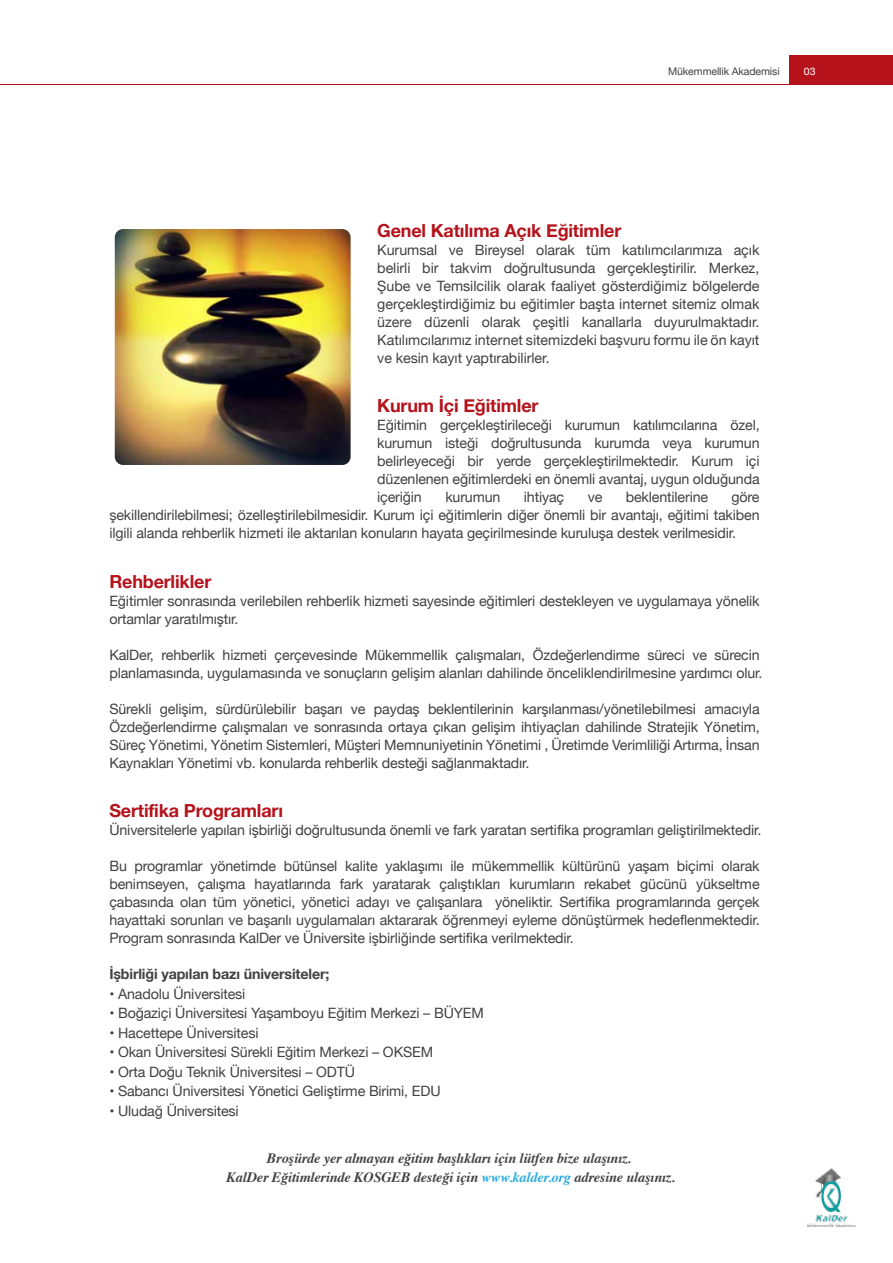
<style>
.page{position:relative;width:893px;height:1263px;background:#fff}
.page>*{position:absolute;margin:0;border:0;box-sizing:border-box;transform-origin:0 0}
.t1{font:700 18px "Helvetica Neue";letter-spacing:-.01em;color:#b5121b}
.t2{font:14.25px/18px "Helvetica Neue";letter-spacing:-.01em;color:#414042;text-align:justify}
.t3{font:italic 700 14.25px/19.5px "Times";letter-spacing:-.01em;color:#414042;text-align:center}
.t4{font:700 14.25px "Helvetica Neue";letter-spacing:-.01em;color:#414042}
.t5{font:10.5px "Helvetica Neue";letter-spacing:-.01em;color:#414042}
.t6{font:10.5px "Helvetica Neue";color:#fff}
.s1{color:#27aae1}
</style>
<div class="page">
<img style="left:115px;top:229px;width:236px;height:236px">
<div style="left:790px;top:56px;width:103px;height:28px;background:#b5121b"></div>
<hr style="left:0;top:84px;width:893px;height:1px;background:#b5121b">
<img style="left:807px;top:1168px;width:49px;height:59px">
<p class="t5" style="left:668px;top:64px;width:113px">Mükemmellik Akademisi</p>
<p class="t6" style="left:804px;top:64px;width:13px">03</p>
<p class="t1" style="left:377px;top:216px;width:246px">Genel Katılıma Açık Eğitimler</p>
<p class="t2" style="left:377px;top:241px;width:384px">Kurumsal ve Bireysel olarak tüm katılımcılarımıza açık belirli bir takvim doğrultusunda gerçekleştirilir. Merkez, Şube ve Temsilcilik olarak faaliyet gösterdiğimiz bölgelerde gerçekleştirdiğimiz bu eğitimler başta internet sitemiz olmak üzere düzenli olarak çeşitli kanallarla duyurulmaktadır.<br>Katılımcılarımız internet sitemizdeki başvuru formu ile ön kayıt ve kesin kayıt yaptırabilirler.</p>
<p class="t1" style="left:377px;top:391px;width:163px">Kurum İçi Eğitimler</p>
<p class="t2" style="left:377px;top:417px;width:384px">Eğitimin gerçekleştirileceği kurumun katılımcılarına özel, kurumun isteği doğrultusunda kurumda veya kurumun belirleyeceği bir yerde gerçekleştirilmektedir. Kurum içi düzenlenen eğitimlerdeki en önemli avantaj, uygun olduğunda içeriğin</p>
<p class="t2" style="left:445px;top:489px;width:57px">kurumun</p>
<p class="t2" style="left:524px;top:489px;width:42px">ihtiyaç</p>
<p class="t2" style="left:588px;top:489px;width:16px">ve</p>
<p class="t2" style="left:626px;top:489px;width:84px">beklentilerine</p>
<p class="t2" style="left:109px;top:489px;width:652px;text-indent:622px">göre şekillendirilebilmesi; özelleştirilebilmesidir. Kurum içi eğitimlerin diğer önemli bir avantajı, eğitimi takiben ilgili alanda rehberlik hizmeti ile aktarılan konuların hayata geçirilmesinde kuruluşa destek verilmesidir.</p>
<p class="t1" style="left:109px;top:567px;width:103px">Rehberlikler</p>
<p class="t2" style="left:109px;top:592px;width:652px">Eğitimler sonrasında verilebilen rehberlik hizmeti sayesinde eğitimleri destekleyen ve uygulamaya yönelik ortamlar yaratılmıştır.</p>
<p class="t2" style="left:109px;top:646px;width:655px">KalDer, rehberlik hizmeti çerçevesinde Mükemmellik çalışmaları, Özdeğerlendirme süreci ve sürecin planlamasında, uygulamasında ve sonuçların gelişim alanları dahilinde önceliklendirilmesine yardımcı olur.</p>
<p class="t2" style="left:109px;top:700px;width:652px">Sürekli gelişim, sürdürülebilir başarı ve paydaş beklentilerinin karşılanması/yönetilebilmesi amacıyla Özdeğerlendirme çalışmaları ve sonrasında ortaya çıkan gelişim ihtiyaçları dahilinde Stratejik Yönetim, Süreç Yönetimi, Yönetim Sistemleri, Müşteri Memnuniyetinin Yönetimi , Üretimde Verimliliği Artırma, İnsan Kaynakları Yönetimi vb. konularda rehberlik desteği sağlanmaktadır.</p>
<p class="t1" style="left:109px;top:796px;width:175px">Sertifika Programları</p>
<p class="t2" style="left:109px;top:822px;width:653px">Üniversitelerle yapılan işbirliği doğrultusunda önemli ve fark yaratan sertifika programları geliştirilmektedir.</p>
<p class="t2" style="left:109px;top:858px;width:652px">Bu programlar yönetimde bütünsel kalite yaklaşımı ile mükemmellik kültürünü yaşam biçimi olarak benimseyen, çalışma hayatlarında fark yaratarak çalıştıkları kurumların rekabet gücünü yükseltme çabasında olan tüm yönetici, yönetici adayı ve çalışanlara yöneliktir. Sertifika programlarında gerçek hayattaki sorunları ve başarılı uygulamaları aktararak öğrenmeyi eyleme dönüştürmek hedeflenmektedir.<br>Program sonrasında KalDer ve Üniversite işbirliğinde sertifika verilmektedir.</p>
<p class="t4" style="left:109px;top:963px;width:222px">İşbirliği yapılan bazı üniversiteler;</p>
<p class="t2" style="left:109px;top:985px;width:138px">• Anadolu Üniversitesi</p>
<p class="t2" style="left:109px;top:1005px;width:376px">• Boğaziçi Üniversitesi Yaşamboyu Eğitim Merkezi – BÜYEM</p>
<p class="t2" style="left:109px;top:1024px;width:151px">• Hacettepe Üniversitesi</p>
<p class="t2" style="left:109px;top:1044px;width:325px">• Okan Üniversitesi Sürekli Eğitim Merkezi – OKSEM</p>
<p class="t2" style="left:109px;top:1063px;width:247px">• Orta Doğu Teknik Üniversitesi – ODTÜ</p>
<p class="t2" style="left:109px;top:1083px;width:333px">• Sabancı Üniversitesi Yönetici Geliştirme Birimi, EDU</p>
<p class="t2" style="left:109px;top:1102px;width:131px">• Uludağ Üniversitesi</p>
<p class="t3" style="left:227px;top:1147px;width:450px">Broşürde yer almayan eğitim başlıkları için lütfen bize ulaşınız.<br>KalDer Eğitimlerinde KOSGEB desteği için <span class="s1">www.kalder.org</span> adresine ulaşınız.</p>
</div>
